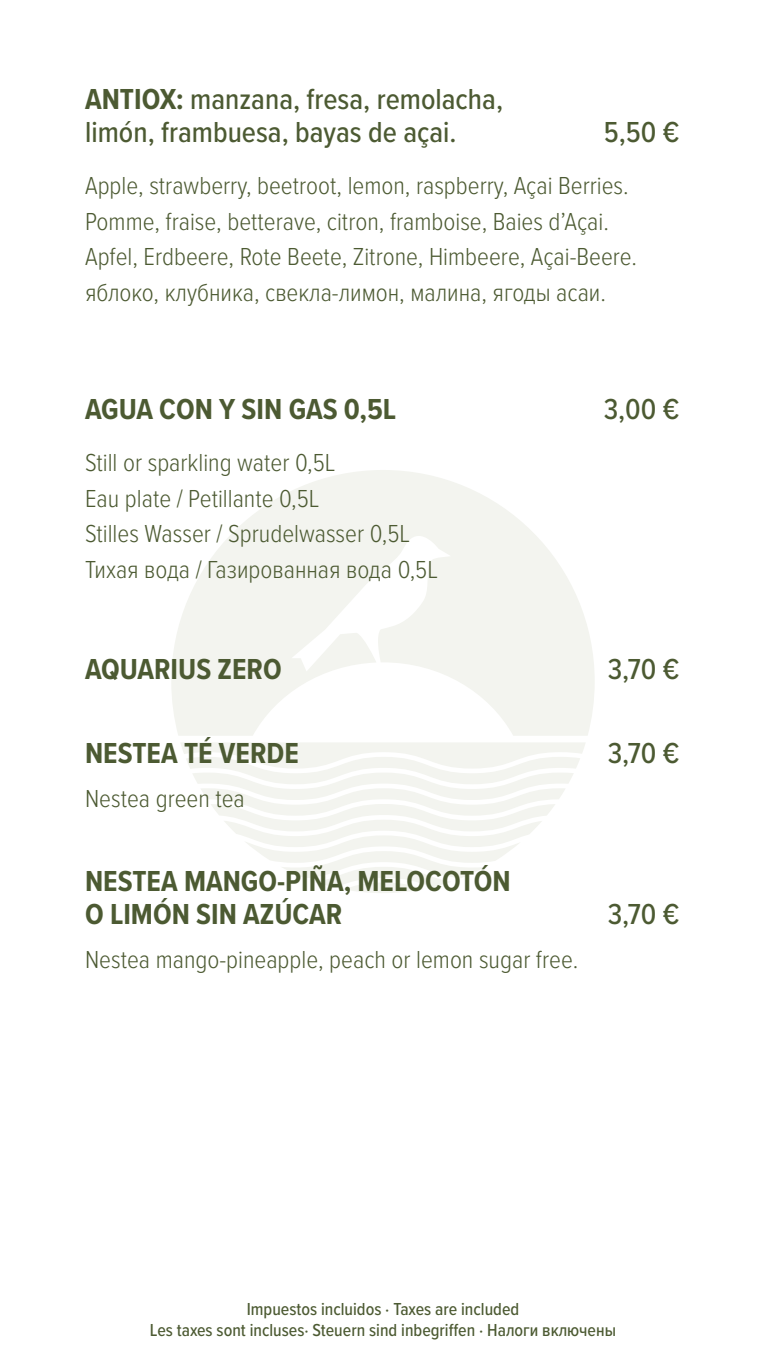
<style>
.page{position:relative;width:766px;height:1361px;background:#fff}
.page>*{position:absolute;margin:0;border:0;box-sizing:border-box;transform-origin:0 0}
.t1{font:500 30px/33px "Proxima Nova Cond";color:#4c5a32}
.t2{font:700 30px/33px "Proxima Nova Cond";color:#4c5a32}
.t3{font:300 25.5px/35.4px "Proxima Nova Cond";color:#4c5a32}
.t4{font:500 18px/21px "Proxima Nova Cond";color:#4c5a32;text-align:center}
.s1{font-weight:700}
</style>
<div class="page">
<svg style="left:171px;top:470px;width:423px;height:266px;fill:#f3f4ef"></svg>
<svg style="left:181px;top:743px;width:404px;height:150px"></svg>
<p class="t1" style="left:85px;top:81px;width:419px"><span class="s1">ANTIOX:</span> manzana, fresa, remolacha, limón, frambuesa, bayas de açai.</p>
<p class="t1" style="left:603px;top:114px;width:77px">5,50 €</p>
<p class="t3" style="left:85px;top:167px;width:553px">Apple, strawberry, beetroot, lemon, raspberry, Açai Berries.<br>Pomme, fraise, betterave, citron, framboise, Baies d’Açai.<br>Apfel, Erdbeere, Rote Beete, Zitrone, Himbeere, Açai-Beere. яблоко, клубника, свекла-лимон, малина, ягоды асаи.</p>
<p class="t2" style="left:85px;top:392px;width:312px">AGUA CON Y SIN GAS 0,5L</p>
<p class="t1" style="left:603px;top:391px;width:77px">3,00 €</p>
<p class="t3" style="left:85px;top:444px;width:354px">Still or sparkling water 0,5L<br>Eau plate / Petillante 0,5L<br>Stilles Wasser / Sprudelwasser 0,5L<br>Тихая вода / Газированная вода 0,5L</p>
<p class="t2" style="left:85px;top:652px;width:198px">AQUARIUS ZERO</p>
<p class="t1" style="left:607px;top:651px;width:73px">3,70 €</p>
<p class="t2" style="left:85px;top:736px;width:215px">NESTEA TÉ VERDE</p>
<p class="t1" style="left:607px;top:735px;width:73px">3,70 €</p>
<p class="t3" style="left:85px;top:779px;width:161px">Nestea green tea</p>
<p class="t2" style="left:85px;top:864px;width:427px">NESTEA MANGO-PIÑA, MELOCOTÓN<br>O LIMÓN SIN AZÚCAR</p>
<p class="t3" style="left:85px;top:940px;width:494px">Nestea mango-pineapple, peach or lemon sugar free.</p>
<p class="t1" style="left:607px;top:896px;width:73px">3,70 €</p>
<p class="t4" style="left:150px;top:1298px;width:467px">Impuestos incluidos · Taxes are included<br>Les taxes sont incluses· Steuern sind inbegriffen · Налоги включены</p>
</div>
